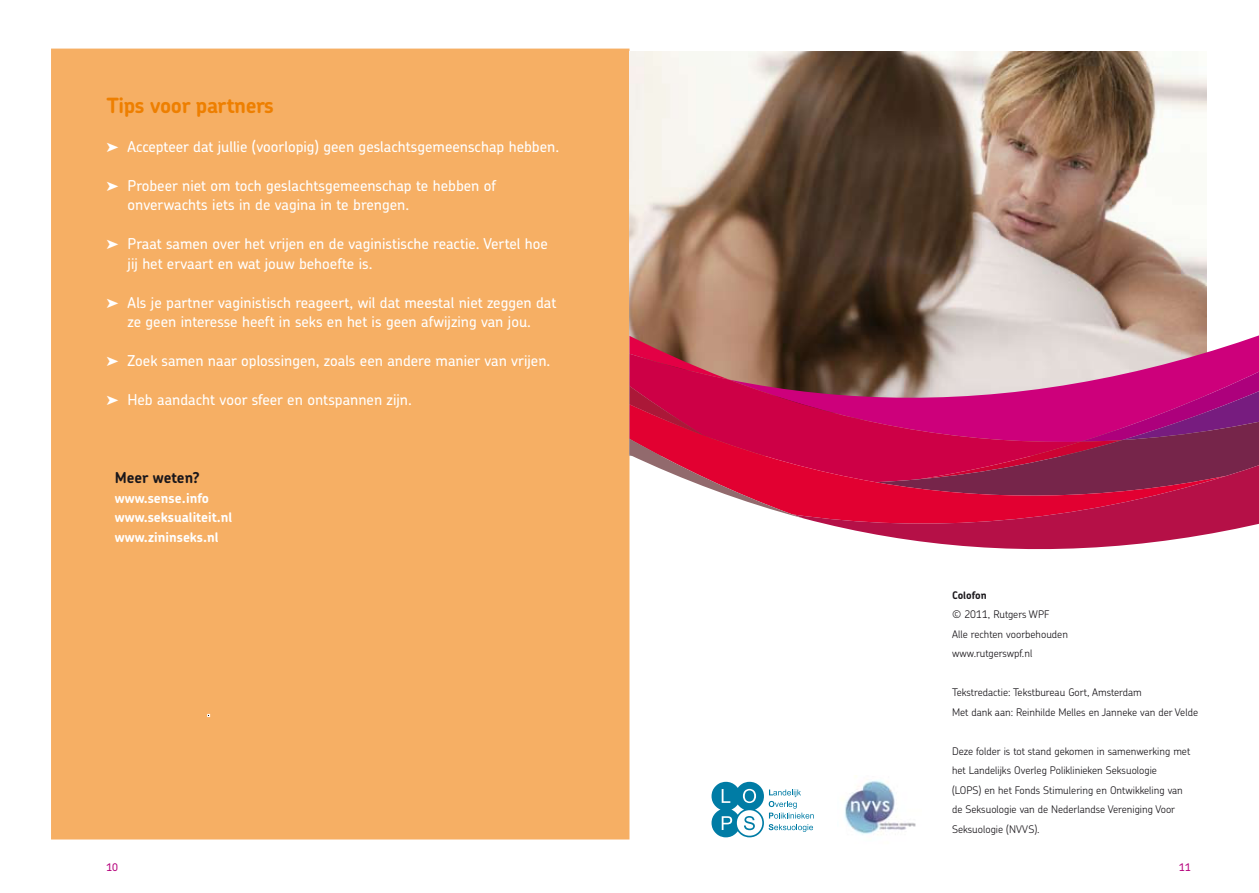
<style>
.page{position:relative;width:1259px;height:893px;background:#fff}
.page>*{position:absolute;margin:0;border:0;box-sizing:border-box;transform-origin:0 0}
.t1{font:700 21px "Chevin Std";letter-spacing:-.02em;color:#ee7f00}
.t2{font:500 15px/19.5px "Chevin Std";color:#fff}
.t3{font:700 15px "Chevin Std";color:#1a171b}
.t4{font:700 13.5px/19.5px "Chevin Std";color:#fff}
.t5{font:300 10.5px/19.5px "Chevin Std";color:#1a171b}
.t6{font:700 10.5px "Chevin Std";color:#1a171b}
.t7{font:500 10.5px "Chevin Std";color:#b5007c}
</style>
<div class="page">
<div style="left:51px;top:49px;width:578px;height:790px;background:#f6af64"></div>
<img style="left:629px;top:51px;width:577px;height:275px">
<svg style="left:729px;top:283px;width:189px;height:53px;background:#543c2a"></svg>
<svg style="left:918px;top:283px;width:289px;height:45px;background:#c5b1a6"></svg>
<svg style="left:875px;top:328px;width:384px;height:8px;background:#c0b2aa"></svg>
<svg style="left:802px;top:336px;width:457px;height:214px;background:#b9366b"></svg>
<svg style="left:629px;top:326px;width:175px;height:192px;background:#c74361"></svg>
<img style="left:842px;top:776px;width:74px;height:59px">
<svg style="left:711px;top:782px;width:103px;height:55px"></svg>
<h1 class="t1" style="left:106px;top:91px;width:169px">Tips voor partners</h1>
<p class="t2" style="left:106px;top:136px;width:454px">➤ Accepteer dat jullie (voorlopig) geen geslachtsgemeenschap hebben.</p>
<p class="t2" style="left:128px;top:175px;width:370px;text-indent:-21px">➤ Probeer niet om toch geslachtsgemeenschap te hebben of onverwachts iets in de vagina in te brengen.</p>
<p class="t2" style="left:128px;top:233px;width:422px;text-indent:-21px">➤ Praat samen over het vrijen en de vaginistische reactie. Vertel hoe jij het ervaart en wat jouw behoefte is.</p>
<p class="t2" style="left:106px;top:292px;width:451px;text-align:center">➤ Als je partner vaginistisch reageert, wil dat meestal niet zeggen dat ze geen interesse heeft in seks en het is geen afwijzing van jou.</p>
<p class="t2" style="left:106px;top:350px;width:445px">➤ Zoek samen naar oplossingen, zoals een andere manier van vrijen.</p>
<p class="t2" style="left:106px;top:389px;width:307px">➤ Heb aandacht voor sfeer en ontspannen zijn.</p>
<p class="t3" style="left:115px;top:468px;width:87px">Meer weten?</p>
<p class="t4" style="left:115px;top:488px;width:119px">www.sense.info www.seksualiteit.nl www.zininseks.nl</p>
<p class="t6" style="left:952px;top:588px;width:36px">Colofon</p>
<p class="t5" style="left:952px;top:605px;width:117px">© 2011, Rutgers WPF<br>Alle rechten voorbehouden www.rutgerswpf.nl</p>
<p class="t5" style="left:952px;top:683px;width:247px">Tekstredactie: Tekstbureau Gort, Amsterdam<br>Met dank aan: Reinhilde Melles en Janneke van der Velde</p>
<p class="t5" style="left:952px;top:741px;width:240px">Deze folder is tot stand gekomen in samenwerking met het Landelijks Overleg Poliklinieken Seksuologie<br>(LOPS) en het Fonds Stimulering en Ontwikkeling van de Seksuologie van de Nederlandse Vereniging Voor Seksuologie (NVVS).</p>
<p class="t7" style="left:106px;top:861px;width:13px">10</p>
<p class="t7" style="left:1179px;top:861px;width:13px">11</p>
</div>
